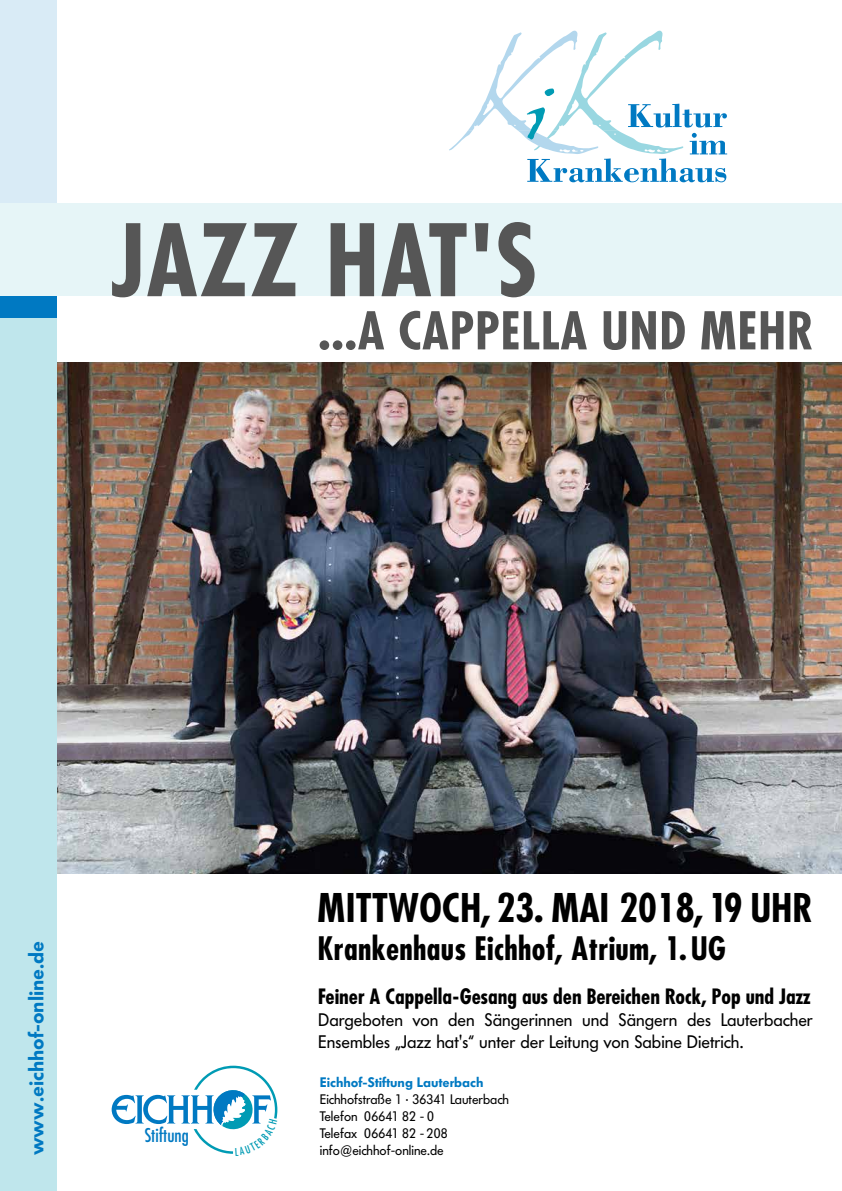
<style>
.page{position:relative;width:842px;height:1191px;background:#fff}
.page>*{position:absolute;margin:0;border:0;box-sizing:border-box;transform-origin:0 0}
.t1{font:700 condensed 96.8px "Futura";letter-spacing:.015em;color:#565656}
.t2{font:700 condensed 50.7px "Futura";letter-spacing:.015em;color:#565656}
.t3{font:700 condensed 38.5px "Futura";letter-spacing:-.005em;color:#000}
.t4{font:700 condensed 31.5px "Futura";letter-spacing:.01em;color:#000}
.t5{font:700 22px "Futura Condensed BQ";color:#000}
.t6{font:600 20.7px "Futura BQ";color:#0079c2}
.t7{font:condensed 18.5px "Futura";color:#0079c2}
.t8{font:18px/22px "Futura BQ";color:#000}
.t9{font:13.7px/17.1px "Futura BQ";color:#000}
.t10{font:600 13.7px "Futura BQ";color:#0079c2}
</style>
<div class="page">
<div style="left:0;top:0;width:57px;height:305px;background:#d9ebf6"></div>
<img style="left:57px;top:363px;width:785px;height:510px">
<div style="left:0;top:296px;width:57px;height:895px;background:#bfe6ec"></div>
<div style="left:0;top:203px;width:842px;height:93px;background:#e6f5f7"></div>
<div style="left:0;top:296px;width:57px;height:21px;background:#0079c2"></div>
<svg style="left:449px;top:30px;width:278px;height:152px"></svg>
<svg style="left:112px;top:1065px;width:165px;height:89px"></svg>
<h1 class="t1" style="left:111px;top:198px;width:428px">JAZZ HAT'S</h1>
<h2 class="t2" style="left:318px;top:298px;width:497px">...A CAPPELLA UND MEHR</h2>
<p class="t6" style="left:24px;top:1155px;width:216px;rotate:-90deg">www.eichhof-online.de</p>
<p class="t7" style="left:145px;top:1123px;width:45px">Stiftung</p>
<h3 class="t3" style="left:317px;top:883px;width:497px">MITTWOCH, 23. MAI 2018, 19 UHR</h3>
<h3 class="t4" style="left:317px;top:928px;width:410px">Krankenhaus Eichhof, Atrium, 1. UG</h3>
<p class="t5" style="left:318px;top:983px;width:494px">Feiner A Cappella-Gesang aus den Bereichen Rock, Pop und Jazz</p>
<p class="t8" style="left:318px;top:1008px;width:496px">Dargeboten von den Sängerinnen und Sängern des Lauterbacher<br>Ensembles „Jazz hat's“ unter der Leitung von Sabine Dietrich.</p>
<p class="t10" style="left:320px;top:1074px;width:165px">Eichhof-Stiftung Lauterbach</p>
<p class="t9" style="left:320px;top:1090px;width:191px">Eichhofstraße 1 · 36341 Lauterbach<br>Telefon 06641 82 - 0<br>Telefax 06641 82 - 208 info@eichhof-online.de</p>
</div>
